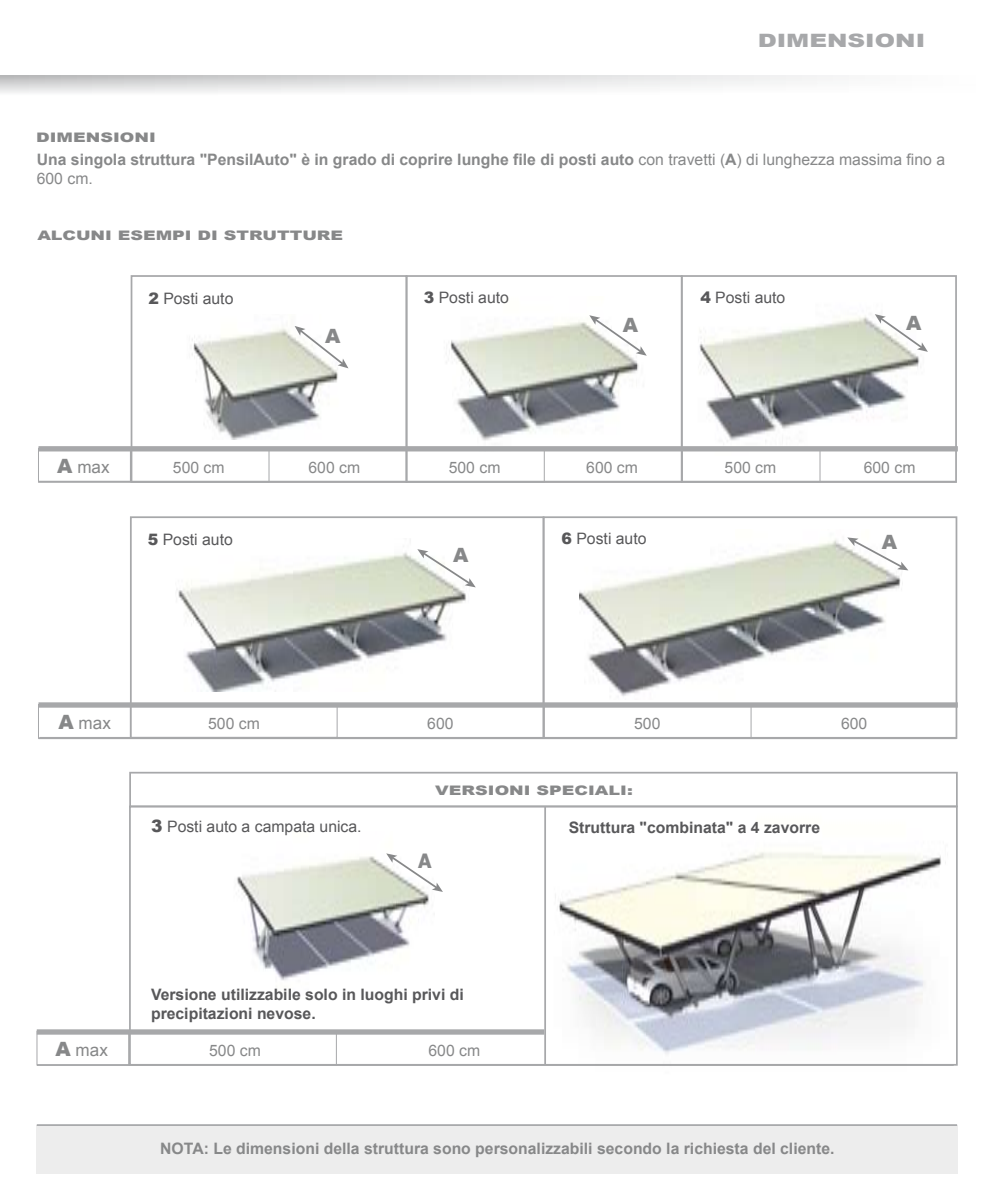
<style>
.page{position:relative;width:993px;height:1191px;background:#fff}
.page>*{position:absolute;margin:0;border:0;box-sizing:border-box;transform-origin:0 0}
.t1{font:900 19.6px "Arial";color:#878889}
.t2{font:700 19.6px "Tahoma";color:#878889}
.t3{font:900 18.38px "Arial";color:#a7a8aa;scale:1.33 1}
.t4{font:16.97px "Arial";color:#878889}
.t5{font:700 15.75px/18.9px "Arial";color:#878889}
.t6{font:700 15.75px/18.9px "Arial";color:#58585a}
.t7{font:15.75px "Arial";color:#58585a}
.t8{font:15.75px "Arial";color:#878889}
.t9{font:900 13.12px "Arial";color:#878889;scale:1.33 1}
.s1{font-weight:400}
.s2{font-weight:900}
.s3{font-weight:900;font-size:19.6px}
.s4{font-weight:900;font-size:16.97px}
</style>
<div class="page">
<img style="left:192px;top:328px;width:157px;height:112px">
<img style="left:176px;top:552px;width:290px;height:139px">
<img style="left:579px;top:539px;width:322px;height:158px">
<img style="left:429px;top:321px;width:224px;height:131px">
<img style="left:683px;top:316px;width:249px;height:139px">
<svg style="left:0;top:76px;width:833px;height:17px"></svg>
<div style="left:37px;top:1125px;width:920px;height:48px;background:#ededed"></div>
<hr style="left:37px;top:1124px;width:919px;height:2px;background:#a7a8aa">
<svg style="left:294px;top:326px;width:54px;height:42px"></svg>
<svg style="left:589px;top:315px;width:57px;height:41px"></svg>
<svg style="left:874px;top:314px;width:53px;height:38px"></svg>
<div style="left:131px;top:275px;width:276px;height:208px;border:2px solid #a7a8aa"></div>
<div style="left:38px;top:448px;width:93px;height:34px;border:1px solid #a7a8aa"></div>
<div style="left:405px;top:275px;width:277px;height:208px;border:2px solid #a7a8aa"></div>
<div style="left:680px;top:275px;width:276px;height:208px;border:2px solid #a7a8aa"></div>
<div style="left:38px;top:446px;width:919px;height:5px;background:#a7a8aa"></div>
<hr style="left:38px;top:737px;width:918px;height:2px;background:#a7a8aa">
<div style="left:130px;top:448px;width:139px;height:34px;border:1px solid #a7a8aa"></div>
<div style="left:406px;top:448px;width:138px;height:34px;border:1px solid #a7a8aa"></div>
<div style="left:38px;top:704px;width:93px;height:34px;border:1px solid #a7a8aa"></div>
<div style="left:542px;top:516px;width:415px;height:223px;border:2px solid #a7a8aa"></div>
<div style="left:130px;top:706px;width:207px;height:32px;border:1px solid #a7a8aa"></div>
<div style="left:543px;top:704px;width:208px;height:34px;border:1px solid #a7a8aa"></div>
<div style="left:681px;top:448px;width:139px;height:34px;border:1px solid #a7a8aa"></div>
<div style="left:38px;top:702px;width:919px;height:5px;background:#a7a8aa"></div>
<div style="left:130px;top:516px;width:414px;height:223px;border:2px solid #a7a8aa"></div>
<svg style="left:417px;top:549px;width:58px;height:38px"></svg>
<svg style="left:847px;top:537px;width:61px;height:33px"></svg>
<div style="left:37px;top:1030px;width:92px;height:35px;border:1px solid #a7a8aa"></div>
<div style="left:129px;top:772px;width:828px;height:35px;border:2px solid #a7a8aa"></div>
<div style="left:37px;top:1029px;width:507px;height:5px;background:#a7a8aa"></div>
<div style="left:128px;top:1031px;width:209px;height:34px;border:1px solid #a7a8aa"></div>
<hr style="left:544px;top:806px;width:2px;height:258px;background:#a7a8aa">
<img style="left:237px;top:856px;width:192px;height:125px">
<img style="left:515px;top:809px;width:443px;height:257px">
<svg style="left:386px;top:853px;width:57px;height:39px"></svg>
<hr style="left:40px;top:737px;width:916px;height:1px;background:#a7a8aa">
<hr style="left:37px;top:1064px;width:916px;height:2px;background:#a7a8aa">
<hr style="left:38px;top:481px;width:918px;height:1px;background:#a7a8aa">
<p class="t3" style="left:757px;top:27px;width:127px">DIMENSIONI</p>
<p class="t9" style="left:36px;top:128px;width:91px">DIMENSIONI</p>
<p class="t5" style="left:37px;top:151px;width:909px">Una singola struttura "PensilAuto" è in grado di coprire lunghe file di posti auto <span class="s1">con travetti (</span>A<span class="s1">) di lunghezza massima fino a<br>600 cm.</span></p>
<p class="t9" style="left:37px;top:226px;width:231px">ALCUNI ESEMPI DI STRUTTURE</p>
<p class="t7" style="left:148px;top:288px;width:86px"><span class="s2">2</span> Posti auto</p>
<p class="t7" style="left:424px;top:287px;width:86px"><span class="s2">3</span> Posti auto</p>
<p class="t7" style="left:700px;top:287px;width:86px"><span class="s2">4</span> Posti auto</p>
<p class="t1" style="left:325px;top:321px;width:17px">A</p>
<p class="t1" style="left:622px;top:311px;width:17px">A</p>
<p class="t1" style="left:906px;top:309px;width:17px">A</p>
<p class="t4" style="left:57px;top:455px;width:54px"><span class="s3">A</span> max</p>
<p class="t8" style="left:173px;top:457px;width:53px">500 cm</p>
<p class="t8" style="left:308px;top:457px;width:53px">600 cm</p>
<p class="t8" style="left:448px;top:457px;width:53px">500 cm</p>
<p class="t8" style="left:586px;top:457px;width:53px">600 cm</p>
<p class="t8" style="left:724px;top:457px;width:53px">500 cm</p>
<p class="t8" style="left:863px;top:457px;width:53px">600 cm</p>
<p class="t7" style="left:148px;top:529px;width:86px"><span class="s2">5</span> Posti auto</p>
<p class="t1" style="left:453px;top:541px;width:17px">A</p>
<p class="t7" style="left:561px;top:528px;width:86px"><span class="s2">6</span> Posti auto</p>
<p class="t1" style="left:881px;top:528px;width:17px">A</p>
<p class="t4" style="left:59px;top:711px;width:54px"><span class="s3">A</span> max</p>
<p class="t8" style="left:208px;top:713px;width:53px">500 cm</p>
<p class="t8" style="left:427px;top:713px;width:28px">600</p>
<p class="t8" style="left:634px;top:713px;width:28px">500</p>
<p class="t8" style="left:840px;top:713px;width:28px">600</p>
<p class="t7" style="left:151px;top:816px;width:212px"><span class="s4">3</span> Posti auto a campata unica.</p>
<p class="t9" style="left:435px;top:781px;width:150px">VERSIONI SPECIALI:</p>
<p class="t6" style="left:568px;top:818px;width:253px">Struttura "combinata" a 4 zavorre</p>
<p class="t2" style="left:418px;top:847px;width:15px">A</p>
<p class="t6" style="left:151px;top:985px;width:314px">Versione utilizzabile solo in luoghi privi di precipitazioni nevose.</p>
<p class="t4" style="left:56px;top:1038px;width:54px"><span class="s3">A</span> max</p>
<p class="t8" style="left:209px;top:1039px;width:53px">500 cm</p>
<p class="t8" style="left:428px;top:1039px;width:53px">600 cm</p>
<p class="t5" style="left:160px;top:1139px;width:675px">NOTA: Le dimensioni della struttura sono personalizzabili secondo la richiesta del cliente.</p>
</div>
